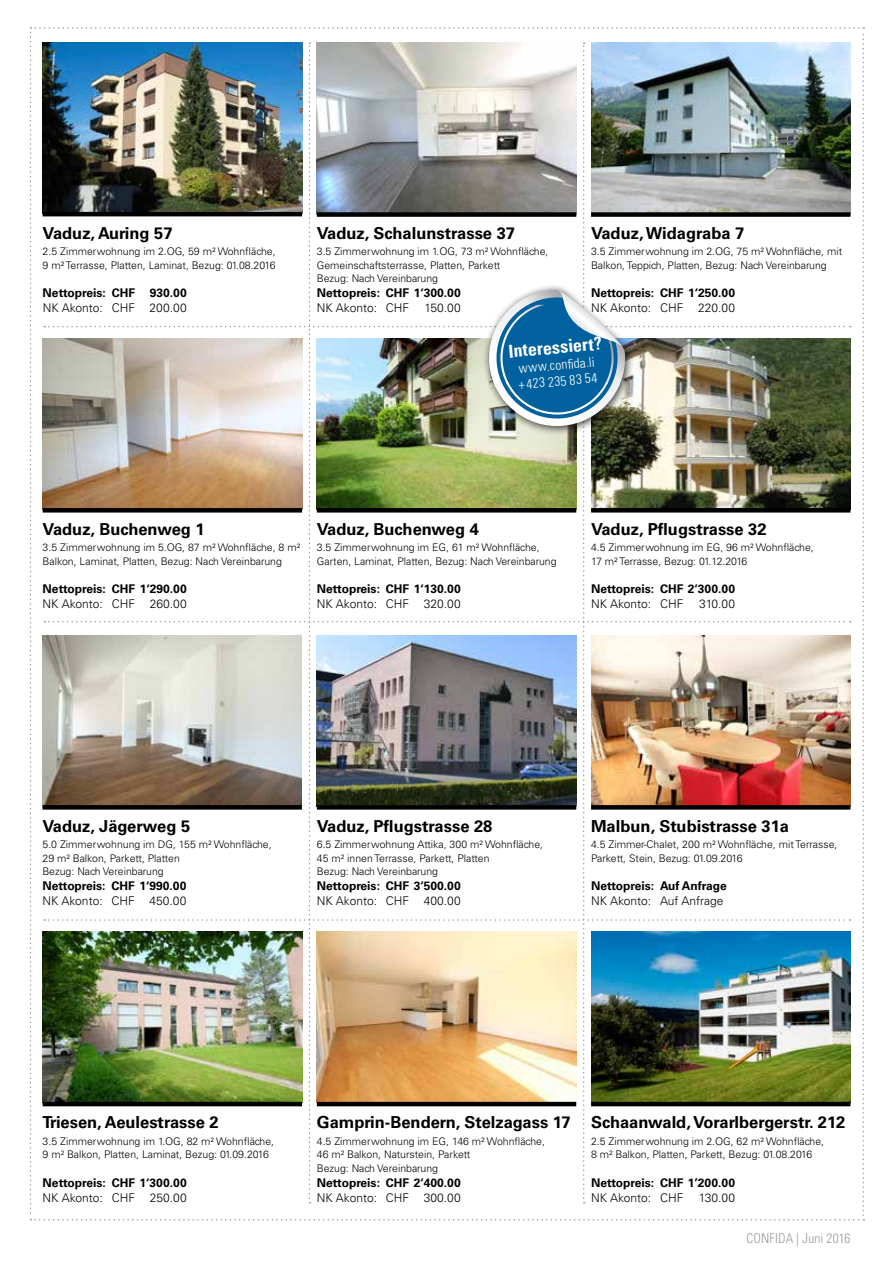
<style>
.page{position:relative;width:893px;height:1263px;background:#fff}
.page>*{position:absolute;margin:0;border:0;box-sizing:border-box;transform-origin:0 0}
.t1{font:700 condensed 18px "Univers";color:#fff}
.t2{font:700 16.5px "Univers";color:#000}
.t3{font:300 condensed 13.5px/16.2px "Univers";color:#fff}
.t4{font:300 condensed 13.5px "Univers";letter-spacing:.005em;color:#9d9d9c}
.t5{font:700 12px "Univers";color:#000}
.t6{font:300 12px "Univers";color:#000}
.t7{font:300 10.5px/13.5px "Univers";color:#000}
</style>
<div class="page">
<img style="left:30px;top:27px;width:834px;height:1193px">
<h2 class="t2" style="left:43px;top:223px;width:131px">Vaduz, Auring 57</h2>
<p class="t7" style="left:43px;top:245px;width:235px">2.5 Zimmerwohnung im 2.OG, 59 m² Wohnfläche,<br>9 m² Terrasse, Platten, Laminat, Bezug: 01.08.2016</p>
<p class="t5" style="left:43px;top:286px;width:146px">Nettopreis: CHF 930.00</p>
<p class="t6" style="left:43px;top:301px;width:146px">NK Akonto: CHF 200.00</p>
<h2 class="t2" style="left:317px;top:223px;width:200px">Vaduz, Schalunstrasse 37</h2>
<p class="t7" style="left:317px;top:245px;width:233px">3.5 Zimmerwohnung im 1.OG, 73 m² Wohnfläche,<br>Gemeinschaftsterrasse, Platten, Parkett<br>Bezug: Nach Vereinbarung</p>
<p class="t5" style="left:317px;top:286px;width:146px">Nettopreis: CHF 1‘300.00</p>
<p class="t6" style="left:317px;top:301px;width:94px">NK Akonto: CHF</p>
<p class="t6" style="left:425px;top:301px;width:38px">150.00</p>
<h2 class="t2" style="left:591px;top:223px;width:155px">Vaduz, Widagraba 7</h2>
<p class="t7" style="left:591px;top:245px;width:253px">3.5 Zimmerwohnung im 2.OG, 75 m² Wohnfläche, mit<br>Balkon, Teppich, Platten, Bezug: Nach Vereinbarung</p>
<p class="t5" style="left:591px;top:286px;width:145px">Nettopreis: CHF 1‘250.00</p>
<p class="t6" style="left:591px;top:301px;width:145px">NK Akonto: CHF 220.00</p>
<h1 class="t1" style="left:507px;top:340px;width:95px;rotate:-5deg">Interessiert?</h1>
<p class="t3" style="left:517px;top:360px;width:80px;rotate:-5deg">www.confi da.li +423 235 83 54</p>
<h2 class="t2" style="left:43px;top:519px;width:164px">Vaduz, Buchenweg 1</h2>
<p class="t7" style="left:43px;top:541px;width:259px">3.5 Zimmerwohnung im 5.OG, 87 m² Wohnfläche, 8 m²<br>Balkon, Laminat, Platten, Bezug: Nach Vereinbarung</p>
<p class="t5" style="left:43px;top:582px;width:145px">Nettopreis: CHF 1‘290.00</p>
<p class="t6" style="left:43px;top:597px;width:145px">NK Akonto: CHF 260.00</p>
<h2 class="t2" style="left:317px;top:519px;width:164px">Vaduz, Buchenweg 4</h2>
<p class="t7" style="left:317px;top:541px;width:241px">3.5 Zimmerwohnung im EG, 61 m² Wohnfläche,<br>Garten, Laminat, Platten, Bezug: Nach Vereinbarung</p>
<p class="t5" style="left:317px;top:582px;width:145px">Nettopreis: CHF 1‘130.00</p>
<p class="t6" style="left:317px;top:597px;width:145px">NK Akonto: CHF 320.00</p>
<h2 class="t2" style="left:591px;top:519px;width:177px">Vaduz, Pflugstrasse 32</h2>
<p class="t7" style="left:591px;top:541px;width:224px">4.5 Zimmerwohnung im EG, 96 m² Wohnfläche,<br>17 m² Terrasse, Bezug: 01.12.2016</p>
<p class="t5" style="left:591px;top:582px;width:146px">Nettopreis: CHF 2‘300.00</p>
<p class="t6" style="left:591px;top:597px;width:94px">NK Akonto: CHF</p>
<p class="t6" style="left:699px;top:597px;width:38px">310.00</p>
<h2 class="t2" style="left:43px;top:816px;width:149px">Vaduz, Jägerweg 5</h2>
<p class="t7" style="left:43px;top:838px;width:231px">5.0 Zimmerwohnung im DG, 155 m² Wohnfläche,<br>29 m² Balkon, Parkett, Platten<br>Bezug: Nach Vereinbarung</p>
<p class="t5" style="left:43px;top:879px;width:145px">Nettopreis: CHF 1‘990.00</p>
<p class="t6" style="left:43px;top:894px;width:145px">NK Akonto: CHF 450.00</p>
<h2 class="t2" style="left:317px;top:816px;width:177px">Vaduz, Pflugstrasse 28</h2>
<p class="t7" style="left:317px;top:838px;width:228px">6.5 Zimmerwohnung Attika, 300 m² Wohnfläche,<br>45 m² innen Terrasse, Parkett, Platten<br>Bezug: Nach Vereinbarung</p>
<p class="t5" style="left:317px;top:879px;width:146px">Nettopreis: CHF 3‘500.00</p>
<p class="t6" style="left:317px;top:894px;width:146px">NK Akonto: CHF 400.00</p>
<h2 class="t2" style="left:591px;top:816px;width:199px">Malbun, Stubistrasse 31a</h2>
<p class="t7" style="left:591px;top:838px;width:248px">4.5 Zimmer-Chalet, 200 m² Wohnfläche, mit Terrasse,<br>Parkett, Stein, Bezug: 01.09.2016</p>
<p class="t5" style="left:591px;top:879px;width:137px">Nettopreis: Auf Anfrage</p>
<p class="t6" style="left:591px;top:894px;width:134px">NK Akonto: Auf Anfrage</p>
<h2 class="t2" style="left:43px;top:1113px;width:178px">Triesen, Aeulestrasse 2</h2>
<p class="t7" style="left:43px;top:1134px;width:233px">3.5 Zimmerwohnung im 1.OG, 82 m² Wohnfläche,<br>9 m² Balkon, Platten, Laminat, Bezug: 01.09.2016</p>
<p class="t5" style="left:43px;top:1176px;width:146px">Nettopreis: CHF 1‘300.00</p>
<p class="t6" style="left:43px;top:1190px;width:145px">NK Akonto: CHF 250.00</p>
<h2 class="t2" style="left:317px;top:1113px;width:255px">Gamprin-Bendern, Stelzagass 17</h2>
<p class="t7" style="left:317px;top:1134px;width:230px">4.5 Zimmerwohnung im EG, 146 m² Wohnfläche,<br>46 m² Balkon, Naturstein, Parkett<br>Bezug: Nach Vereinbarung</p>
<p class="t5" style="left:317px;top:1176px;width:146px">Nettopreis: CHF 2‘400.00</p>
<p class="t6" style="left:317px;top:1190px;width:146px">NK Akonto: CHF 300.00</p>
<h2 class="t2" style="left:591px;top:1113px;width:256px">Schaanwald, Vorarlbergerstr. 212</h2>
<p class="t7" style="left:591px;top:1134px;width:235px">2.5 Zimmerwohnung im 2.OG, 62 m² Wohnfläche,<br>8 m² Balkon, Platten, Parkett, Bezug: 01.08.2016</p>
<p class="t5" style="left:591px;top:1176px;width:146px">Nettopreis: CHF 1’200.00</p>
<p class="t6" style="left:591px;top:1190px;width:94px">NK Akonto: CHF</p>
<p class="t6" style="left:699px;top:1190px;width:38px">130.00</p>
<p class="t4" style="left:746px;top:1230px;width:106px">CONFIDA | Juni 2016</p>
</div>
